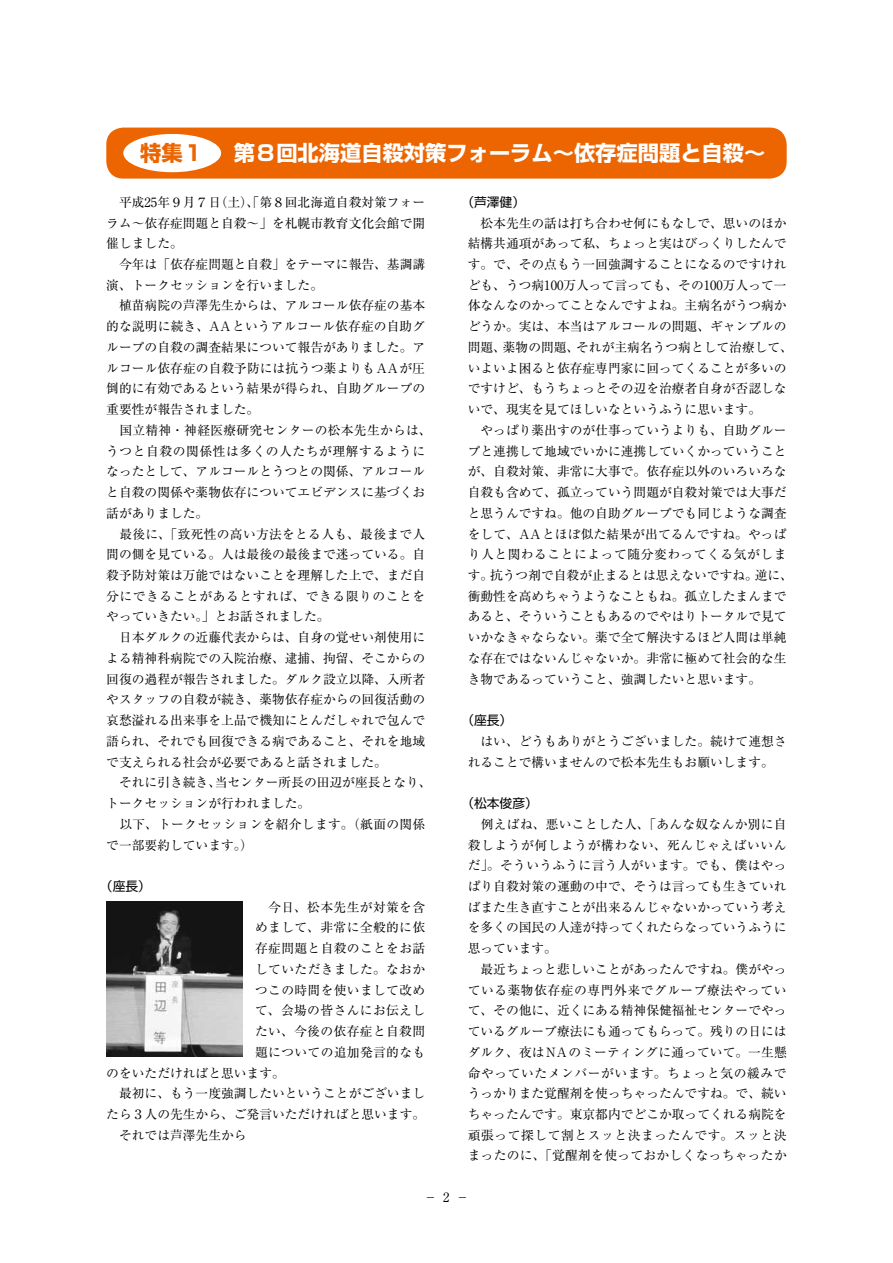
<style>
.page{position:relative;width:893px;height:1263px;background:#fff}
.page>*{position:absolute;margin:0;border:0;box-sizing:border-box;transform-origin:0 0}
.t1{font:700 21.3px "Shin Go Pr 5";color:#fff}
.t2{font:700 21.3px "Shin Go Pr 5";color:#ec6500}
.t3{font:12.75px/20.7px "Ryumin Pr 5";color:#000}
.t4{font:12.75px "Ryumin Pr 5";letter-spacing:.03em;color:#000}
.t5{font:12.75px "Shin Go Pro";color:#000}
</style>
<div class="page">
<div style="left:106px;top:128px;width:681px;height:51px;background:#ec6500;border-radius:17px"></div>
<div style="left:123px;top:134px;width:98px;height:38px;background:#fff;border-radius:50%"></div>
<img style="left:106px;top:902px;width:136px;height:155px">
<h1 class="t2" style="left:140px;top:136px;width:65px">特集１</h1>
<h1 class="t1" style="left:234px;top:136px;width:533px">第８回北海道自殺対策フォーラム〜依存症問題と自殺〜</h1>
<p class="t3" style="left:106px;top:191px;width:327px">　平成25年９月７日（土）、「第８回北海道自殺対策フォーラム〜依存症問題と自殺〜」を札幌市教育文化会館で開催しました。<br>　今年は「依存症問題と自殺」をテーマに報告、基調講演、トークセッションを行いました。<br>　植苗病院の芦澤先生からは、アルコール依存症の基本的な説明に続き、AAというアルコール依存症の自助グループの自殺の調査結果について報告がありました。アルコール依存症の自殺予防には抗うつ薬よりもAAが圧倒的に有効であるという結果が得られ、自助グループの重要性が報告されました。<br>　国立精神・神経医療研究センターの松本先生からは、うつと自殺の関係性は多くの人たちが理解するようになったとして、アルコールとうつとの関係、アルコールと自殺の関係や薬物依存についてエビデンスに基づくお話がありました。<br>　最後に、「致死性の高い方法をとる人も、最後まで人間の側を見ている。人は最後の最後まで迷っている。自殺予防対策は万能ではないことを理解した上で、まだ自分にできることがあるとすれば、できる限りのことをやっていきたい。」とお話されました。<br>　日本ダルクの近藤代表からは、自身の覚せい剤使用による精神科病院での入院治療、逮捕、拘留、そこからの回復の過程が報告されました。ダルク設立以降、入所者やスタッフの自殺が続き、薬物依存症からの回復活動の哀愁溢れる出来事を上品で機知にとんだしゃれで包んで語られ、それでも回復できる病であること、それを地域で支えられる社会が必要であると話されました。<br>　それに引き続き、当センター所長の田辺が座長となり、トークセッションが行われました。<br>　以下、トークセッションを紹介します。（紙面の関係で一部要約しています。）</p>
<p class="t5" style="left:100px;top:876px;width:53px">（座長）</p>
<p class="t4" style="left:255px;top:897px;width:172px">　今日、松本先生が対策を含</p>
<p class="t4" style="left:255px;top:918px;width:172px">めまして、非常に全般的に依</p>
<p class="t4" style="left:255px;top:938px;width:172px">存症問題と自殺のことをお話</p>
<p class="t4" style="left:255px;top:959px;width:172px">していただきました。なおか</p>
<p class="t4" style="left:255px;top:980px;width:172px">つこの時間を使いまして改め</p>
<p class="t4" style="left:255px;top:1000px;width:172px">て、会場の皆さんにお伝えし</p>
<p class="t4" style="left:255px;top:1021px;width:172px">たい、今後の依存症と自殺問</p>
<p class="t4" style="left:255px;top:1042px;width:172px">題についての追加発言的なも</p>
<p class="t3" style="left:106px;top:1061px;width:180px">のをいただければと思います。</p>
<p class="t3" style="left:106px;top:1082px;width:320px">　最初に、もう一度強調したいということがございまし</p>
<p class="t3" style="left:106px;top:1103px;width:320px">たら３人の先生から、ご発言いただければと思います。</p>
<p class="t3" style="left:106px;top:1124px;width:142px">　それでは芦澤先生から</p>
<p class="t5" style="left:461px;top:192px;width:65px">（芦澤健）</p>
<p class="t3" style="left:468px;top:212px;width:327px">　松本先生の話は打ち合わせ何にもなしで、思いのほか結構共通項があって私、ちょっと実はびっくりしたんです。で、その点もう一回強調することになるのですけれども、うつ病100万人って言っても、その100万人って一体なんなのかってことなんですよね。主病名がうつ病かどうか。実は、本当はアルコールの問題、ギャンブルの問題、薬物の問題、それが主病名うつ病として治療して、いよいよ困ると依存症専門家に回ってくることが多いのですけど、もうちょっとその辺を治療者自身が否認しないで、現実を見てほしいなというふうに思います。<br>　やっぱり薬出すのが仕事っていうよりも、自助グループと連携して地域でいかに連携していくかっていうことが、自殺対策、非常に大事で。依存症以外のいろいろな自殺も含めて、孤立っていう問題が自殺対策では大事だと思うんですね。他の自助グループでも同じような調査をして、AAとほぼ似た結果が出てるんですね。やっぱり人と関わることによって随分変わってくる気がします。抗うつ剤で自殺が止まるとは思えないですね。逆に、衝動性を高めちゃうようなこともね。孤立したまんまであると、そういうこともあるのでやはりトータルで見ていかなきゃならない。薬で全て解決するほど人間は単純な存在ではないんじゃないか。非常に極めて社会的な生き物であるっていうこと、強調したいと思います。</p>
<p class="t5" style="left:461px;top:710px;width:53px">（座長）</p>
<p class="t3" style="left:468px;top:730px;width:320px">　はい、どうもありがとうございました。続けて連想されることで構いませんので松本先生もお願いします。</p>
<p class="t5" style="left:461px;top:793px;width:78px">（松本俊彦）</p>
<p class="t3" style="left:468px;top:813px;width:320px">　例えばね、悪いことした人、「あんな奴なんか別に自殺しようが何しようが構わない、死んじゃえばいいんだ」。そういうふうに言う人がいます。でも、僕はやっぱり自殺対策の運動の中で、そうは言っても生きていればまた生き直すことが出来るんじゃないかっていう考えを多くの国民の人達が持ってくれたらなっていうふうに思っています。<br>　最近ちょっと悲しいことがあったんですね。僕がやっている薬物依存症の専門外来でグループ療法やっていて、その他に、近くにある精神保健福祉センターでやっているグループ療法にも通ってもらって。残りの日にはダルク、夜はNAのミーティングに通っていて。一生懸命やっていたメンバーがいます。ちょっと気の緩みでうっかりまた覚醒剤を使っちゃったんですね。で、続いちゃったんです。東京都内でどこか取ってくれる病院を頑張って探して割とスッと決まったんです。スッと決まったのに、「覚醒剤を使っておかしくなっちゃったか</p>
<p class="t3" style="left:424px;top:1186px;width:46px">−2−</p>
</div>
